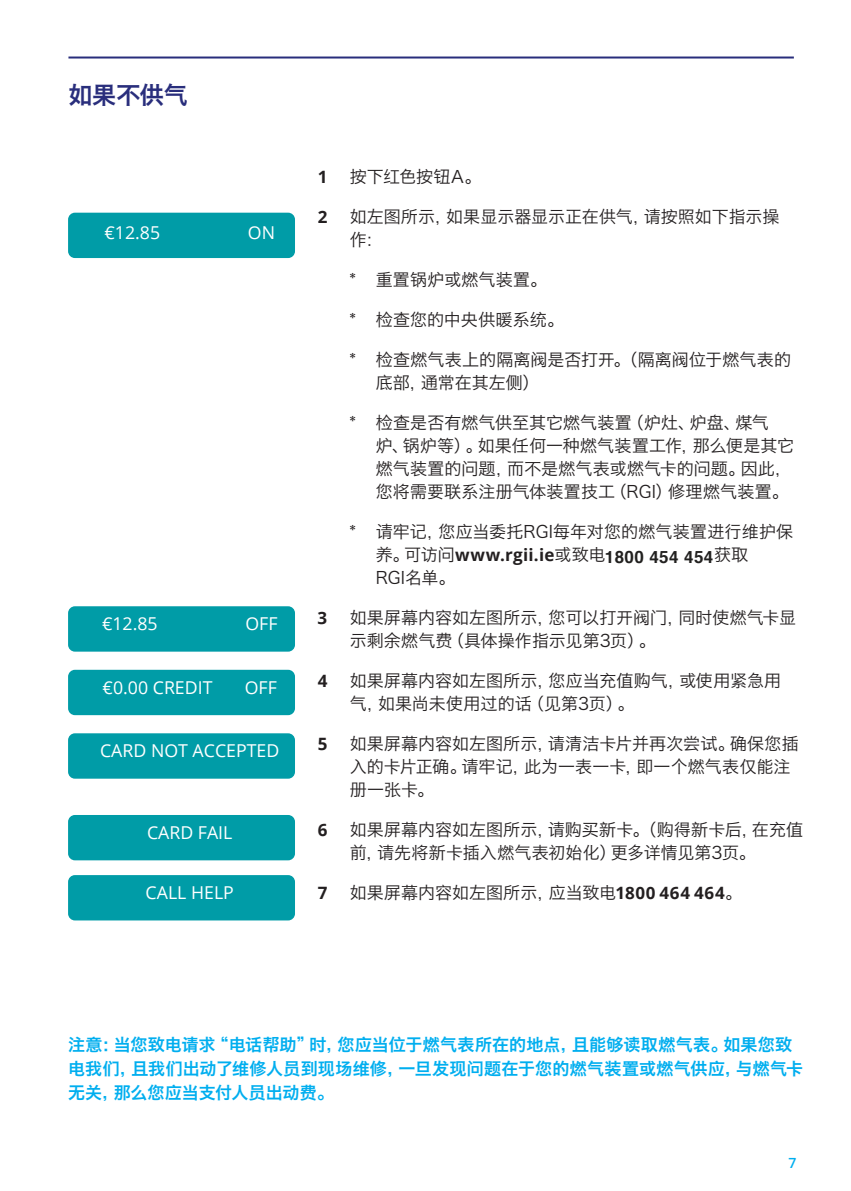
<style>
.page{position:relative;width:851px;height:1191px;background:#fff}
.page>*{position:absolute;margin:0;border:0;box-sizing:border-box;transform-origin:0 0}
.t1{font:24px "Hiragino Sans GB W6";letter-spacing:-.005em;color:#292e7c}
.t2{font:17.8px "Open Sans";color:#fff}
.t3{font:17px/23px "Hiragino Sans GB W3";letter-spacing:.005em;color:#231f20}
.t4{font:17px/24px "Hiragino Sans GB W6";letter-spacing:.01em;color:#00aeef}
.t5{font:700 17px "Open Sans";letter-spacing:.015em;color:#231f20}
.t6{font:700 17px "Helvetica";letter-spacing:.025em;color:#222120}
.t7{font:600 14px "Open Sans";color:#00aeef}
.s1{font-family:"Hiragino Sans GB W3";font-weight:400}
.s2{font-family:"Open Sans";font-weight:700}
</style>
<div class="page">
<hr style="left:68px;top:57px;width:725px;height:2px;background:#292e7c">
<div style="left:68px;top:213px;width:227px;height:45px;background:#009ca7;border-radius:7px"></div>
<div style="left:68px;top:606px;width:227px;height:45px;background:#009ca7;border-radius:7px"></div>
<div style="left:68px;top:670px;width:227px;height:45px;background:#009ca7;border-radius:7px"></div>
<div style="left:68px;top:733px;width:227px;height:45px;background:#009ca7;border-radius:7px"></div>
<div style="left:68px;top:815px;width:227px;height:45px;background:#009ca7;border-radius:7px"></div>
<div style="left:68px;top:875px;width:227px;height:45px;background:#009ca7;border-radius:7px"></div>
<h1 class="t1" style="left:68px;top:79px;width:121px">如果不供气</h1>
<p class="t2" style="left:104px;top:221px;width:57px">€12.85</p>
<p class="t2" style="left:248px;top:221px;width:29px">ON</p>
<p class="t2" style="left:102px;top:611px;width:57px">€12.85</p>
<p class="t2" style="left:245px;top:611px;width:34px">OFF</p>
<p class="t2" style="left:103px;top:675px;width:111px">€0.00 CREDIT</p>
<p class="t2" style="left:245px;top:675px;width:34px">OFF</p>
<p class="t2" style="left:100px;top:738px;width:181px">CARD NOT ACCEPTED</p>
<p class="t2" style="left:147px;top:820px;width:87px">CARD FAIL</p>
<p class="t2" style="left:146px;top:880px;width:90px">CALL HELP</p>
<p class="t5" style="left:317px;top:165px;width:11px">1</p>
<p class="t3" style="left:349px;top:165px;width:133px">按下红色按钮A。</p>
<p class="t5" style="left:317px;top:205px;width:11px">2</p>
<p class="t3" style="left:349px;top:205px;width:431px">如左图所示，如果显示器显示正在供气，请按照如下指示操作：</p>
<p class="t3" style="left:349px;top:268px;width:199px">* 重置锅炉或燃气装置。</p>
<p class="t3" style="left:349px;top:308px;width:216px">* 检查您的中央供暖系统。</p>
<p class="t3" style="left:375px;top:348px;width:417px;text-indent:-26px">* 检查燃气表上的隔离阀是否打开。（隔离阀位于燃气表的底部，通常在其左侧）</p>
<p class="t3" style="left:375px;top:411px;width:420px;text-indent:-26px">* 检查是否有燃气供至其它燃气装置（炉灶、炉盘、煤气<br>炉、锅炉等）。如果任何一种燃气装置工作，那么便是其它燃气装置的问题，而不是燃气表或燃气卡的问题。因此，您将需要联系注册气体装置技工（RGI）修理燃气装置。</p>
<p class="t3" style="left:349px;top:520px;width:445px">* 请牢记，您应当委托RGI每年对您的燃气装置进行维护保</p>
<p class="t5" style="left:375px;top:543px;width:231px"><span class="s1">养。可访问</span>www.rgii.ie<span class="s1">或致电</span></p>
<p class="t3" style="left:714px;top:543px;width:36px">获取</p>
<p class="t3" style="left:375px;top:566px;width:81px">RGI名单。</p>
<p class="t5" style="left:317px;top:606px;width:11px">3</p>
<p class="t3" style="left:349px;top:606px;width:448px">如果屏幕内容如左图所示，您可以打开阀门，同时使燃气卡显示剩余燃气费（具体操作指示见第3页）。</p>
<p class="t5" style="left:317px;top:669px;width:11px">4</p>
<p class="t3" style="left:349px;top:669px;width:433px">如果屏幕内容如左图所示，您应当充值购气，或使用紧急用气，如果尚未使用过的话（见第3页）。</p>
<p class="t5" style="left:317px;top:732px;width:11px">5</p>
<p class="t3" style="left:349px;top:732px;width:450px">如果屏幕内容如左图所示，请清洁卡片并再次尝试。确保您插入的卡片正确。请牢记，此为一表一卡，即一个燃气表仅能注册一张卡。</p>
<p class="t5" style="left:317px;top:818px;width:11px">6</p>
<p class="t3" style="left:349px;top:818px;width:454px">如果屏幕内容如左图所示，请购买新卡。（购得新卡后，在充值前，请先将新卡插入燃气表初始化）更多详情见第3页。</p>
<p class="t5" style="left:317px;top:881px;width:11px">7</p>
<p class="t3" style="left:350px;top:881px;width:394px">如果屏幕内容如左图所示，应当致电<span class="s2">1800 464 464</span>。</p>
<p class="t6" style="left:604px;top:550px;width:110px">1800 454 454</p>
<p class="t4" style="left:68px;top:1032px;width:736px">注意：当您致电请求“电话帮助”时，您应当位于燃气表所在的地点，且能够读取燃气表。如果您致电我们，且我们出动了维修人员到现场维修，一旦发现问题在于您的燃气装置或燃气供应，与燃气卡无关，那么您应当支付人员出动费。</p>
<p class="t7" style="left:788px;top:1153px;width:9px">7</p>
</div>
